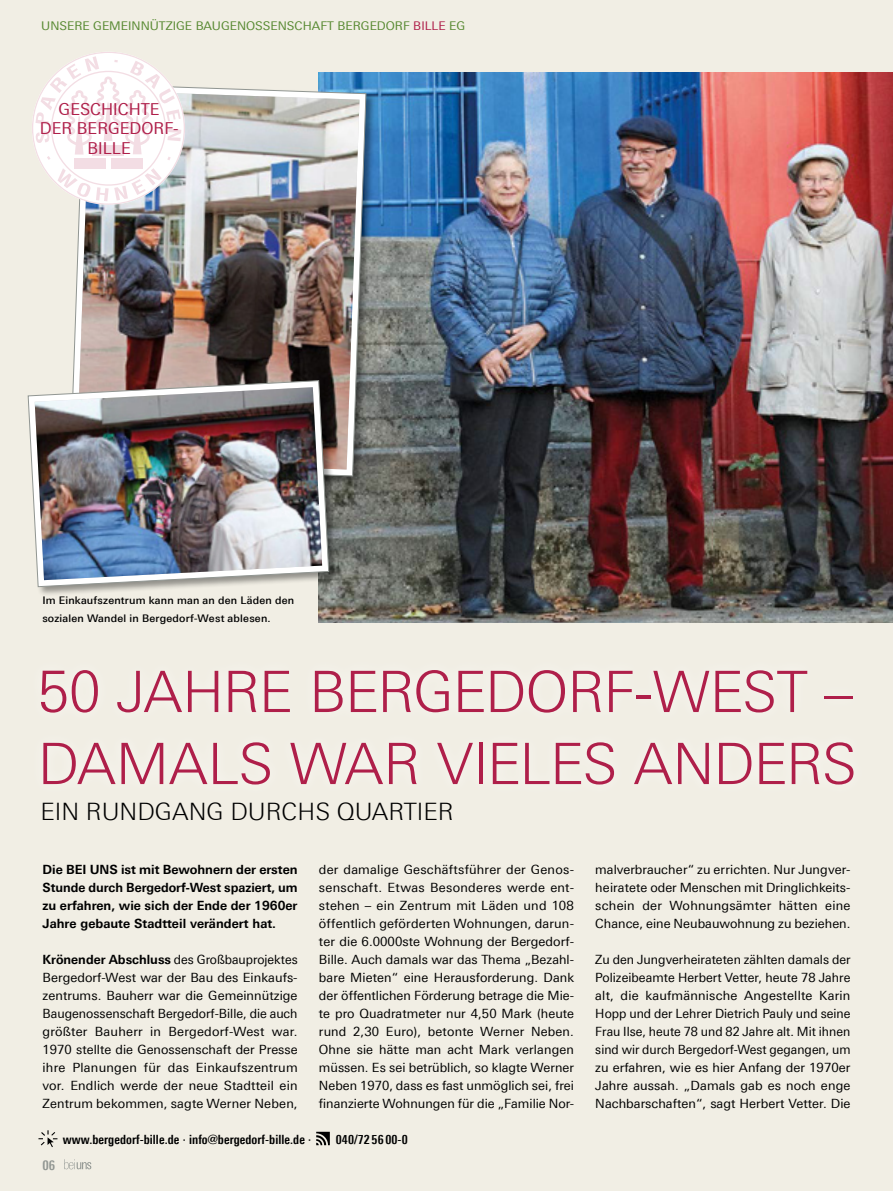
<style>
.page{position:relative;width:893px;height:1191px;background:#f1eee4}
.page>*{position:absolute;margin:0;border:0;box-sizing:border-box;transform-origin:0 0}
.BB_HEADLINE_GROSS{font:300 57px/72px "Linotype Univers 330";letter-spacing:-.025em;color:#af1f4a}
.BB_UNTERTITEL{font:300 24px "Linotype Univers 330";color:#000}
.t1{font:16.5px "Linotype Univers 430";color:#af1f4a}
.t2{font:700 13.5px "Linotype Univers 620 Cn";color:#919692}
.t3{font:12.75px/18px "Linotype Univers 430";letter-spacing:.005em;color:#000;text-align:justify}
.t4{font:12.75px/18px "Linotype Univers 430";letter-spacing:.005em;color:#000;text-align:justify;scale:.96 1}
.t5{font:700 12.75px/18px "Linotype Univers 630";letter-spacing:.005em;color:#000;text-align:justify}
.t6{font:700 12.75px "Linotype Univers 620 Cn";letter-spacing:.005em;color:#000}
.t7{font:12px "Linotype Univers 430";color:#578931}
.BU_BILDUNTERSCHRIFT{font:500 10.5px/18px "Linotype Univers 530";letter-spacing:.02em;color:#000}
.s1{color:#af1f4a}
.s2{font-family:"Linotype Univers 630";font-weight:700}
</style>
<div class="page">
<svg style="left:38px;top:1130px;width:19px;height:17px"></svg>
<svg style="left:316px;top:1131px;width:14px;height:14px"></svg>
<svg style="left:64px;top:1159px;width:27px;height:10px"></svg>
<img style="left:319px;top:72px;width:574px;height:550px">
<div style="left:69px;top:83px;width:307px;height:403px;background:#000;opacity:.4"></div>
<svg style="left:70px;top:83px;width:296px;height:393px"></svg>
<img style="left:77px;top:90px;width:282px;height:379px">
<svg style="left:32px;top:52px;width:153px;height:153px"></svg>
<div style="left:27px;top:380px;width:312px;height:217px;background:#000;opacity:.4"></div>
<svg style="left:28px;top:380px;width:301px;height:207px"></svg>
<img style="left:35px;top:387px;width:287px;height:193px">
<p class="t7" style="left:41px;top:19px;width:425px">UNSERE GEMEINNÜTZIGE BAUGENOSSENSCHAFT BERGEDORF <span class="s1">BILLE</span> EG</p>
<p class="t1" style="left:59px;top:99px;width:103px">GESCHICHTE</p>
<p class="t1" style="left:40px;top:119px;width:140px">DER BERGEDORF-</p>
<p class="t1" style="left:88px;top:138px;width:45px">BILLE</p>
<p class="BU_BILDUNTERSCHRIFT" style="left:42px;top:591px;width:253px">Im Einkaufszentrum kann man an den Läden den sozialen Wandel in Bergedorf-West ablesen.</p>
<p class="BB_HEADLINE_GROSS" style="left:37px;top:655px;width:821px">50 JAHRE BERGEDORF-WEST –<br>DAMALS WAR VIELES ANDERS</p>
<p class="BB_UNTERTITEL" style="left:40px;top:797px;width:415px">EIN RUNDGANG DURCHS QUARTIER</p>
<p class="t5" style="left:43px;top:860px;width:257px">Die BEI UNS ist mit Bewohnern der ersten Stunde durch Bergedorf-West spaziert, um zu erfahren, wie sich der Ende der 1960er Jahre gebaute Stadtteil verändert hat.</p>
<p class="t4" style="left:43px;top:950px;width:267px"><span class="s2">Krönender Abschluss</span> des Großbauprojektes Bergedorf-West war der Bau des Einkaufs&shy;zentrums. Bauherr war die Gemeinnützige Baugenossenschaft Bergedorf-Bille, die auch größter Bauherr in Bergedorf-West war.<br>1970 stellte die Genossenschaft der Presse ihre Planungen für das Einkaufszentrum vor. Endlich werde der neue Stadtteil ein Zentrum bekommen, sagte Werner Neben,</p>
<p class="t3" style="left:319px;top:860px;width:257px">der damalige Geschäftsführer der Genos&shy;senschaft. Etwas Besonderes werde ent&shy;stehen – ein Zentrum mit Läden und 108 öffentlich geförderten Wohnungen, darun&shy;ter die 6.0000ste Wohnung der Bergedorf-Bille. Auch damals war das Thema „Bezahl&shy;bare Mieten“ eine Herausforderung. Dank der öffentlichen Förderung betrage die Mie&shy;te pro Quadratmeter nur 4,50 Mark (heute rund 2,30 Euro), betonte Werner Neben.<br>Ohne sie hätte man acht Mark verlangen müssen. Es sei betrüblich, so klagte Werner Neben 1970, dass es fast unmöglich sei, frei finanzierte Wohnungen für die „Familie Nor-</p>
<p class="t3" style="left:595px;top:860px;width:257px">malverbraucher“ zu errichten. Nur Jungver&shy;heiratete oder Menschen mit Dringlichkeits&shy;schein der Wohnungsämter hätten eine Chance, eine Neubauwohnung zu beziehen.</p>
<p class="t3" style="left:595px;top:950px;width:257px">Zu den Jungverheirateten zählten damals der Polizeibeamte Herbert Vetter, heute 78 Jahre alt, die kaufmännische Angestellte Karin Hopp und der Lehrer Dietrich Pauly und seine Frau Ilse, heute 78 und 82 Jahre alt. Mit ihnen sind wir durch Bergedorf-West gegangen, um zu erfahren, wie es hier Anfang der 1970er Jahre aussah. „Damals gab es noch enge Nachbarschaften“, sagt Herbert Vetter. Die</p>
<p class="t2" style="left:43px;top:1156px;width:14px">06</p>
<p class="t6" style="left:63px;top:1132px;width:250px">www.bergedorf-bille.de ∙ info@bergedorf-bille.de ∙</p>
<p class="t6" style="left:336px;top:1132px;width:73px">040/72 56 00-0</p>
</div>
